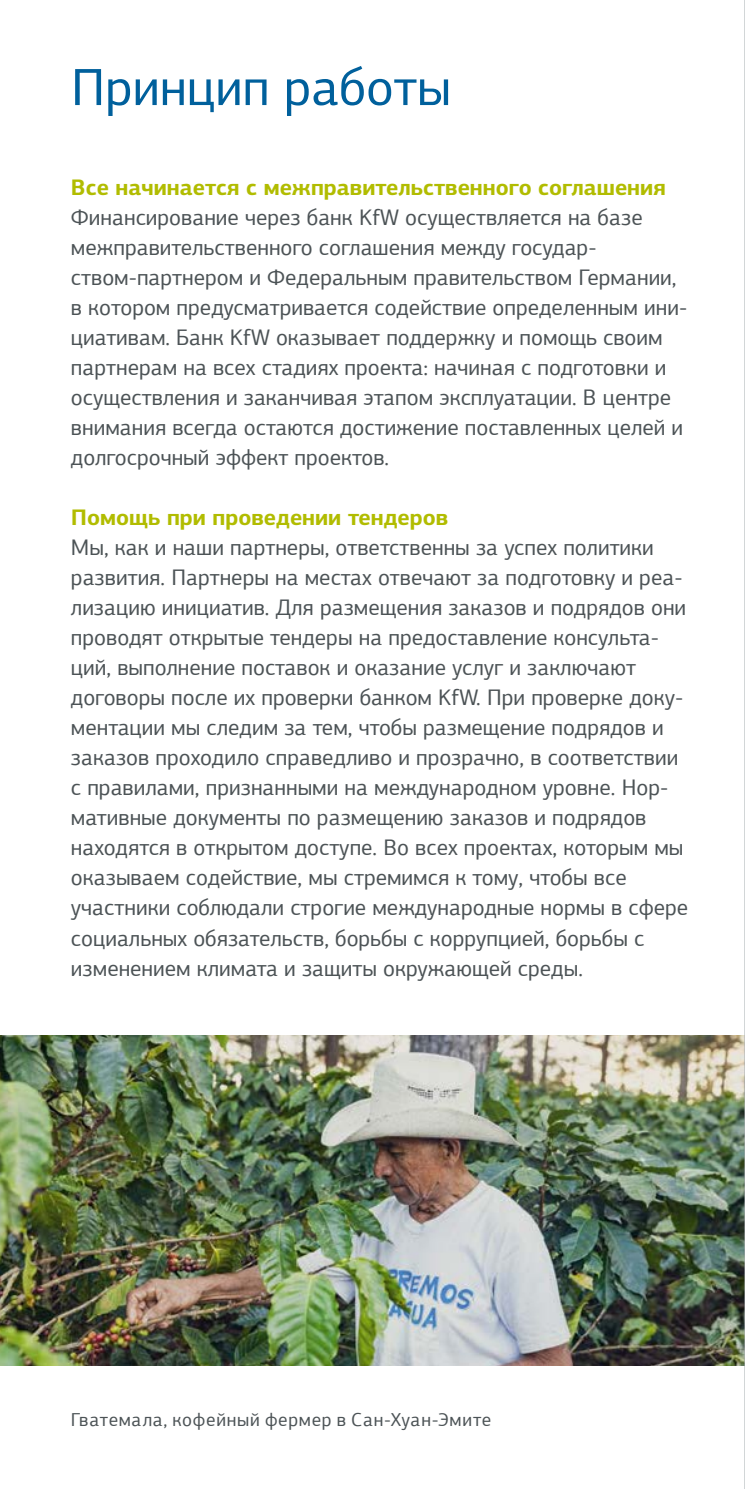
<style>
.page{position:relative;width:745px;height:1489px;background:#fff}
.page>*{position:absolute;margin:0;border:0;box-sizing:border-box;transform-origin:0 0}
.Headline_21_24_Regul{font:52.5px "KFW Centro Sans";color:#00609c}
.Fließtext_9_12_mAn4{font:22.5px/30px "KFW Centro Sans";color:#4c5356}
.Fließtext_ZwÜ_9_12_B{font:700 22.5px "KFW Centro Sans";color:#b1bc00}
.Marginaltext_7_5_9_R{font:18.75px "KFW Centro Sans";letter-spacing:.04em;color:#4c5356}
</style>
<div class="page">
<img style="left:0;top:1035px;width:744px;height:330px">
<hr style="left:744px;top:0;width:1px;height:1488px;background:#a8aeb1">
<h2 class="Headline_21_24_Regul" style="left:71px;top:56px;width:381px">Принцип работы</h2>
<h3 class="Fließtext_ZwÜ_9_12_B" style="left:71px;top:173px;width:596px">Все начинается с межправительственного соглашения</h3>
<p class="Fließtext_9_12_mAn4" style="left:71px;top:202px;width:617px">Финансирование через банк KfW осуществляется на базе межправительственного соглашения между государ&shy;ством-партнером и Федеральным правительством Германии, в котором предусматривается содействие определенным ини&shy;циативам. Банк KfW оказывает поддержку и помощь своим партнерам на всех стадиях проекта: начиная с подготовки и осуществления и заканчивая этапом эксплуатации. В центре внимания всегда остаются достижение поставленных целей и долгосрочный эффект проектов.</p>
<h3 class="Fließtext_ZwÜ_9_12_B" style="left:71px;top:503px;width:378px">Помощь при проведении тендеров</h3>
<p class="Fließtext_9_12_mAn4" style="left:71px;top:532px;width:618px">Мы, как и наши партнеры, ответственны за успех политики развития. Партнеры на местах отвечают за подготовку и реа&shy;лизацию инициатив. Для размещения заказов и подрядов они проводят открытые тендеры на предоставление консульта&shy;ций, выполнение поставок и оказание услуг и заключают договоры после их проверки банком KfW. При проверке доку&shy;ментации мы следим за тем, чтобы размещение подрядов и заказов проходило справедливо и прозрачно, в соответствии с правилами, признанными на международном уровне. Нор&shy;мативные документы по размещению заказов и подрядов находятся в открытом доступе. Во всех проектах, которым мы оказываем содействие, мы стремимся к тому, чтобы все участники соблюдали строгие международные нормы в сфере социальных обязательств, борьбы с коррупцией, борьбы с изменением климата и защиты окружающей среды.</p>
<p class="Marginaltext_7_5_9_R" style="left:71px;top:1407px;width:421px">Гватемала, кофейный фермер в Сан-Хуан-Эмите</p>
</div>
